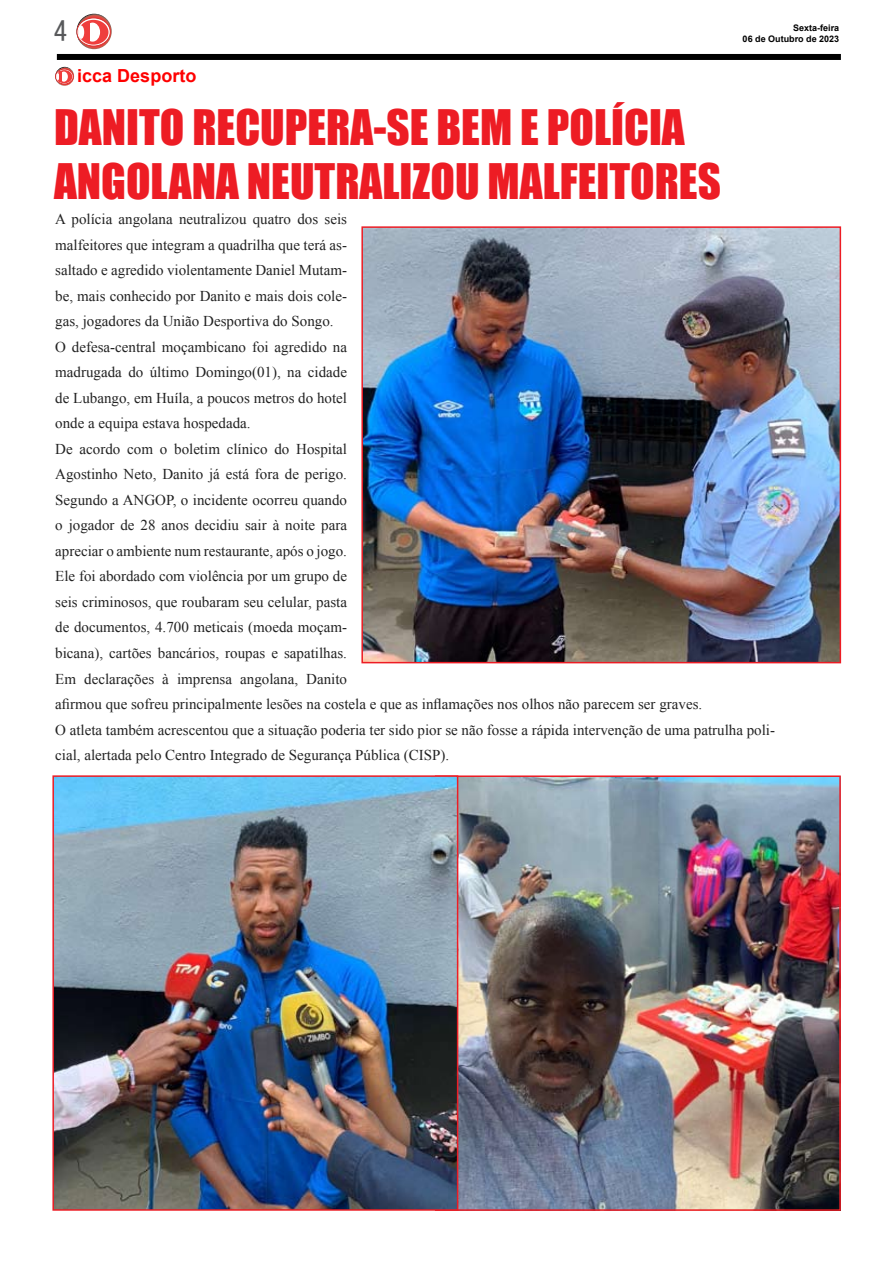
<style>
.page{position:relative;width:893px;height:1263px;background:#fff}
.page>*{position:absolute;margin:0;border:0;box-sizing:border-box;transform-origin:0 0}
.t1{font:45px/54px "Impact";color:#ed1c24}
.t2{font:27px "MS Gothic";color:#58595b}
.t3{font:700 18px "Arial";color:#fe0000}
.t4{font:15px/25.5px "Times New Roman";color:#222}
.t5{font:700 9px/10.8px "Arial";color:#000;text-align:right}
</style>
<div class="page">
<div style="left:57px;top:54px;width:784px;height:6px;background:#000"></div>
<svg style="left:76px;top:14px;width:36px;height:35px"></svg>
<svg style="left:77px;top:18px;width:33px;height:28px"></svg>
<div style="left:77px;top:18px;width:33px;height:28px;border:1px solid #d9322f;border-radius:50%"></div>
<svg style="left:79px;top:20px;width:29px;height:25px"></svg>
<div style="left:78px;top:26px;width:6px;height:13px;background:#fff;border-radius:50%"></div>
<div style="left:85px;top:23px;width:15px;height:19px;background:#fff;border-radius:50%"></div>
<hr style="left:85px;top:22px;width:4px;height:20px;background:#ef3e3d">
<svg style="left:55px;top:67px;width:19px;height:19px"></svg>
<div style="left:55px;top:69px;width:18px;height:15px;border:1px solid #d9322f;border-radius:50%"></div>
<svg style="left:56px;top:70px;width:16px;height:13px"></svg>
<div style="left:60px;top:72px;width:8px;height:10px;background:#fff;border-radius:50%"></div>
<svg style="left:56px;top:71px;width:6px;height:11px"></svg>
<img style="left:364px;top:229px;width:474px;height:431px">
<div style="left:361px;top:226px;width:480px;height:437px;border:2px solid #ed1c24"></div>
<img style="left:458px;top:778px;width:380px;height:430px">
<div style="left:435px;top:775px;width:406px;height:436px;border:2px solid #ed1c24"></div>
<img style="left:55px;top:778px;width:400px;height:430px">
<div style="left:52px;top:775px;width:406px;height:436px;border:2px solid #ed1c24"></div>
<h2 class="t2" style="left:54px;top:18px;width:15px">4</h2>
<p class="t5" style="left:743px;top:23px;width:98px">Sexta-feira<br>06 de Outubro de 2023</p>
<p class="t3" style="left:77px;top:64px;width:121px">icca Desporto</p>
<h1 class="t1" style="left:54px;top:99px;width:668px">DANITO RECUPERA-SE BEM E POLÍCIA<br>ANGOLANA NEUTRALIZOU MALFEITORES</h1>
<p class="t4" style="left:55px;top:206px;width:721px">A polícia angolana neutralizou quatro dos seis<br>malfeitores que integram a quadrilha que terá as-<br>saltado e agredido violentamente Daniel Mutam-<br>be, mais conhecido por Danito e mais dois cole-<br>gas, jogadores da União Desportiva do Songo.<br>O defesa-central moçambicano foi agredido na<br>madrugada do último Domingo(01), na cidade<br>de Lubango, em Huíla, a poucos metros do hotel<br>onde a equipa estava hospedada.<br>De acordo com o boletim clínico do Hospital<br>Agostinho Neto, Danito já está fora de perigo.<br>Segundo a ANGOP, o incidente ocorreu quando<br>o jogador de 28 anos decidiu sair à noite para<br>apreciar o ambiente num restaurante, após o jogo.<br>Ele foi abordado com violência por um grupo de<br>seis criminosos, que roubaram seu celular, pasta<br>de documentos, 4.700 meticais (moeda moçam-<br>bicana), cartões bancários, roupas e sapatilhas.<br>Em declarações à imprensa angolana, Danito<br>afirmou que sofreu principalmente lesões na costela e que as inflamações nos olhos não parecem ser graves.<br>O atleta também acrescentou que a situação poderia ter sido pior se não fosse a rápida intervenção de uma patrulha poli&shy;cial, alertada pelo Centro Integrado de Segurança Pública (CISP).</p>
</div>
